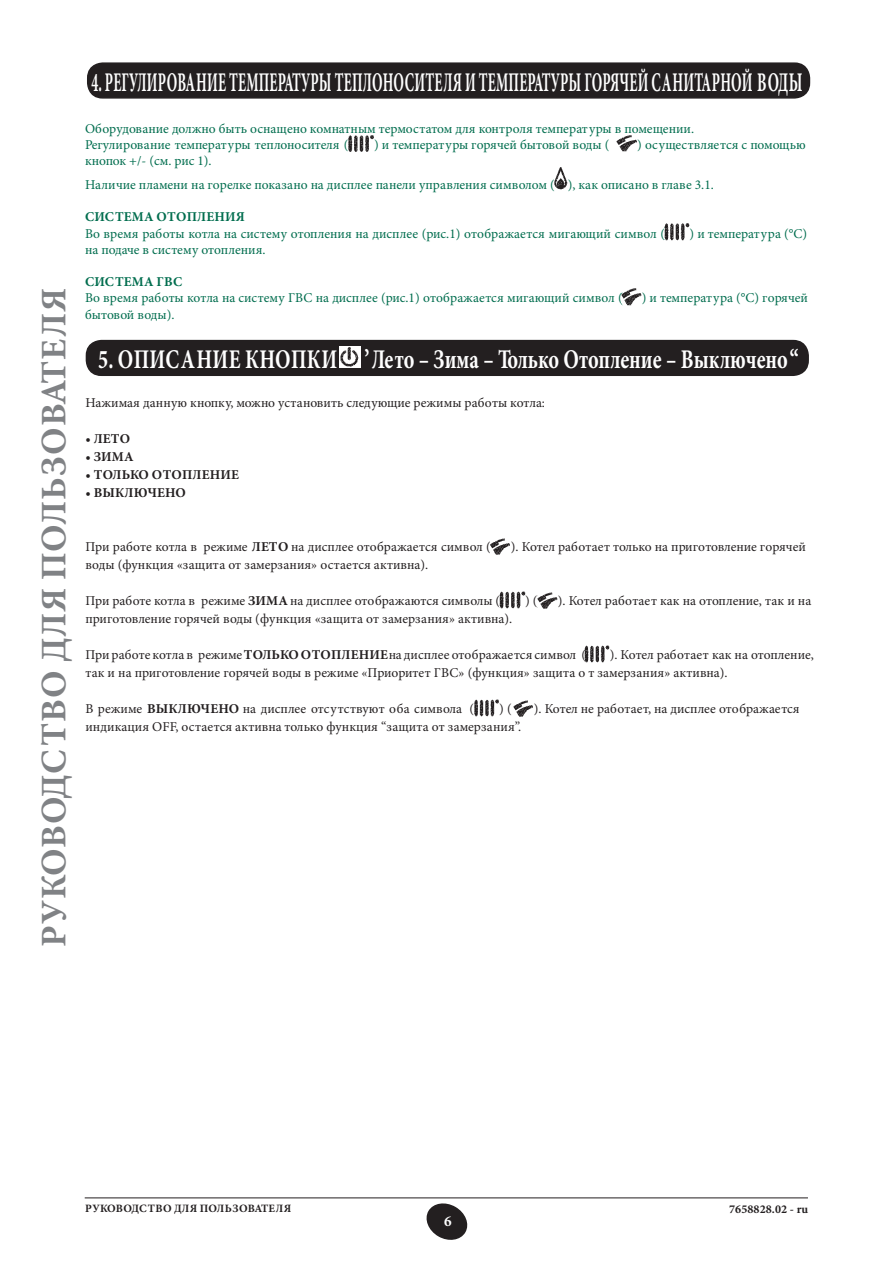
<style>
.page{position:relative;width:893px;height:1262px;background:#fff}
.page>*{position:absolute;margin:0;border:0;box-sizing:border-box;transform-origin:0 0}
.t1{font:700 36px "Minion Pro";letter-spacing:.02em;color:#808285}
.t2{font:700 27px "Minion Pro";letter-spacing:.015em;color:#fff;scale:.51 1}
.t3{font:700 27px "Minion Pro";letter-spacing:.015em;color:#fff;scale:.75 1}
.t4{font:700 15px "Minion Pro";color:#fff}
.t5{font:13.5px/18px "Minion Pro";color:#231f20}
.t6{font:13.5px/16.4px "Minion Pro";color:#006d4e}
.t7{font:700 13.5px "Minion Pro";letter-spacing:.01em;color:#231f20}
.t8{font:700 13.5px "Minion Pro";letter-spacing:.01em;color:#006d4e}
.t9{font:700 12px "Minion Pro";letter-spacing:.01em;color:#231f20}
.t10{font:700 11.25px "Minion Pro";letter-spacing:.02em;color:#231f20}
.s1{font-weight:700}
</style>
<div class="page">
<svg style="left:426px;top:1203px;width:41px;height:36px"></svg>
<hr style="left:85px;top:1197px;width:723px;height:1px;background:#231f20">
<div style="left:88px;top:63px;width:721px;height:35px;background:#231f20;border-radius:15px"></div>
<div style="left:87px;top:62px;width:723px;height:37px;border:2px solid #231f20;border-radius:15px"></div>
<img style="left:490px;top:538px;width:20px;height:16px">
<img style="left:500px;top:591px;width:25px;height:17px">
<img style="left:537px;top:592px;width:21px;height:16px">
<img style="left:584px;top:645px;width:25px;height:17px">
<img style="left:474px;top:699px;width:25px;height:17px">
<img style="left:513px;top:700px;width:20px;height:16px">
<div style="left:86px;top:340px;width:722px;height:35px;background:#231f20;border-radius:15px"></div>
<div style="left:86px;top:340px;width:722px;height:36px;border:2px solid #231f20;border-radius:15px"></div>
<img style="left:339px;top:346px;width:21px;height:21px">
<img style="left:349px;top:135px;width:25px;height:17px">
<img style="left:616px;top:136px;width:21px;height:16px">
<img style="left:555px;top:168px;width:12px;height:22px">
<img style="left:664px;top:224px;width:25px;height:17px">
<img style="left:621px;top:289px;width:20px;height:16px">
<h1 class="t1" style="left:39px;top:946px;width:661px;rotate:-90deg">РУКОВОДСТВО ДЛЯ ПОЛЬЗОВАТЕЛЯ</h1>
<h2 class="t2" style="left:92px;top:71px;width:1395px">4. РЕГУЛИРОВАНИЕ ТЕМПЕРАТУРЫ ТЕПЛОНОСИТЕЛЯ И ТЕМПЕРАТУРЫ ГОРЯЧЕЙ САНИТАРНОЙ ВОДЫ</h2>
<p class="t6" style="left:85px;top:121px;width:610px">Оборудование должно быть оснащено комнатным термостатом для контроля температуры в помещении.<br>Регулирование температуры теплоносителя (</p>
<p class="t6" style="left:374px;top:138px;width:237px">) и температуры горячей бытовой воды (</p>
<p class="t6" style="left:637px;top:138px;width:170px">) осуществляется с помощью</p>
<p class="t6" style="left:85px;top:150px;width:630px;line-height:23.5px">кнопок +/- (см. рис 1).<br>Наличие пламени на горелке показано на дисплее панели управления символом ( ), как описано в главе 3.1.</p>
<p class="t8" style="left:85px;top:211px;width:161px">СИСТЕМА ОТОПЛЕНИЯ</p>
<p class="t6" style="left:85px;top:226px;width:581px">Во время работы котла на систему отопления на дисплее (рис.1) отображается мигающий символ (</p>
<p class="t6" style="left:689px;top:226px;width:119px">) и температура (°С)</p>
<p class="t6" style="left:85px;top:242px;width:182px">на подаче в систему отопления.</p>
<p class="t8" style="left:85px;top:276px;width:98px">СИСТЕМА ГВС</p>
<p class="t6" style="left:85px;top:291px;width:539px">Во время работы котла на систему ГВС на дисплее (рис.1) отображается мигающий символ (</p>
<p class="t6" style="left:641px;top:291px;width:168px">) и температура (°С) горячей</p>
<p class="t6" style="left:85px;top:307px;width:91px">бытовой воды).</p>
<h2 class="t3" style="left:98px;top:348px;width:935px">5. ОПИСАНИЕ КНОПКИ ’Лето – Зима – Только Отопление – Выключено“</h2>
<p class="t5" style="left:85px;top:395px;width:461px">Нажимая данную кнопку, можно установить следующие режимы работы котла:</p>
<p class="t7" style="left:85px;top:433px;width:46px">• ЛЕТО</p>
<p class="t7" style="left:85px;top:451px;width:50px">• ЗИМА</p>
<p class="t7" style="left:85px;top:469px;width:155px">• ТОЛЬКО ОТОПЛЕНИЕ</p>
<p class="t7" style="left:85px;top:487px;width:102px">• ВЫКЛЮЧЕНО</p>
<p class="t5" style="left:85px;top:539px;width:407px">При работе котла в режиме <span class="s1">ЛЕТО</span> на дисплее отображается символ (</p>
<p class="t5" style="left:511px;top:539px;width:296px">). Котел работает только на приготовление горячей</p>
<p class="t5" style="left:85px;top:557px;width:344px">воды (функция «защита от замерзания» остается активна).</p>
<p class="t5" style="left:85px;top:593px;width:416px">При работе котла в режиме <span class="s1">ЗИМА</span> на дисплее отображаются символы (</p>
<p class="t5" style="left:525px;top:593px;width:14px">) (</p>
<p class="t5" style="left:558px;top:593px;width:255px">). Котел работает как на отопление, так и на</p>
<p class="t5" style="left:85px;top:611px;width:428px">приготовление горячей воды (функция «защита от замерзания» активна).</p>
<p class="t5" style="left:85px;top:647px;width:502px">При работе котла в режиме <span class="s1">ТОЛЬКО ОТОПЛЕНИЕ</span>на дисплее отображается символ (</p>
<p class="t5" style="left:85px;top:647px;width:730px;text-indent:524px">). Котел работает как на отопление, так и на приготовление горячей воды в режиме «Приоритет ГВС» (функция» защита о т замерзания» активна).</p>
<p class="t5" style="left:85px;top:701px;width:390px">В режиме <span class="s1">ВЫКЛЮЧЕНО</span> на дисплее отсутствуют оба символа (</p>
<p class="t5" style="left:499px;top:701px;width:14px">) (</p>
<p class="t5" style="left:534px;top:701px;width:267px">). Котел не работает, на дисплее отображается</p>
<p class="t5" style="left:85px;top:719px;width:437px">индикация OFF, остается активна только функция “защита от замерзания”.</p>
<p class="t10" style="left:85px;top:1203px;width:207px">РУКОВОДСТВО ДЛЯ ПОЛЬЗОВАТЕЛЯ</p>
<p class="t9" style="left:729px;top:1203px;width:81px">7658828.02 - ru</p>
<p class="t4" style="left:444px;top:1214px;width:9px">6</p>
</div>
